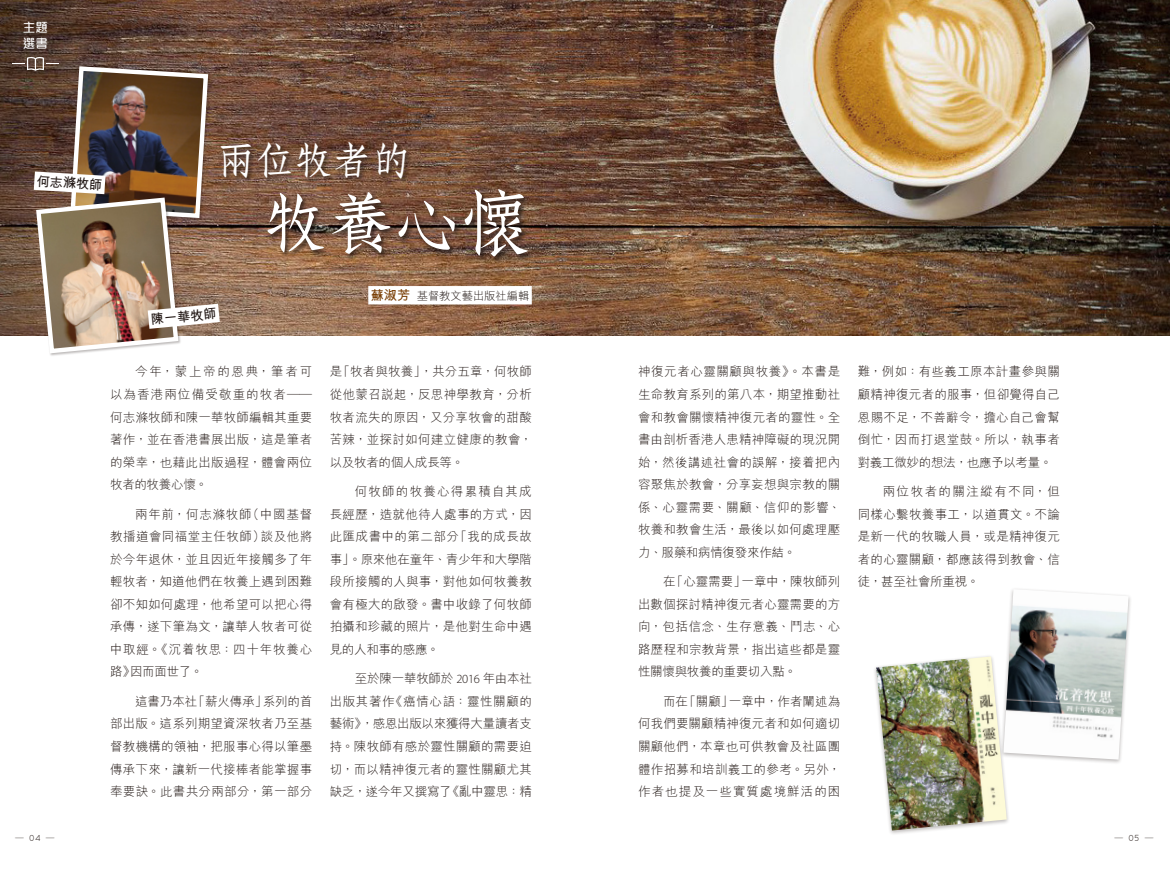
<style>
.page{position:relative;width:1170px;height:869px;background:#fff}
.page>*{position:absolute;margin:0;border:0;box-sizing:border-box;transform-origin:0 0}
.t1{font:65.88px "DF Fang Song HK W6";color:#fff}
.t2{font:38.75px "DF Fang Song HK W6";color:#fff}
.t3{font:700 13.12px "M Hei HK";color:#221815}
.t4{font:300 12.5px/22.5px "M Hei HK";letter-spacing:.02em;color:#221815;text-align:justify}
.t5{font:500 12.5px/16.2px "M Elle HK";color:#fff}
.t6{font:300 11.25px "M Hei HK";color:#221815}
.t7{font:8.75px "Quicksand";color:#221815;scale:4 1}
.s1{font-size:72.75px}
.s2{font-weight:700;font-size:13.12px;color:#773b00}
.s3{font-family:"Myriad Pro"}
</style>
<div class="page">
<img style="left:0;top:0;width:1169px;height:335px">
<div style="left:999px;top:586px;width:133px;height:178px;background:#221815;opacity:.3"></div>
<img style="left:1003px;top:589px;width:125px;height:170px">
<div style="left:872px;top:654px;width:138px;height:181px;background:#221815;opacity:.3"></div>
<img style="left:876px;top:656px;width:130px;height:174px">
<div style="left:369px;top:287px;width:161px;height:16px;background:#fff"></div>
<div style="left:220px;top:141px;width:314px;height:122px;background:#221815;opacity:.8"></div>
<img style="left:12px;top:57px;width:209px;height:298px">
<p class="t5" style="left:23px;top:19px;width:27px">主題選書</p>
<p class="t3" style="left:37px;top:172px;width:67px;rotate:3deg">何志滌牧師</p>
<h2 class="t2" style="left:216px;top:139px;width:195px">兩位牧者的</h2>
<h1 class="t1" style="left:261px;top:187px;width:272px">牧養心<span class="s1">懷</span></h1>
<p class="t3" style="left:150px;top:310px;width:67px;rotate:-6deg">陳一華牧師</p>
<p class="t6" style="left:371px;top:287px;width:160px"><span class="s2">蘇淑芳</span>基督教文藝出版社編輯</p>
<p class="t4" style="left:110px;top:360px;width:204px;text-indent:25px">今年，蒙上帝的恩典，筆者可以為香港兩位備受敬重的牧者——何志滌牧師和陳一華牧師編輯其重要著作，並在香港書展出版，這是筆者的榮幸，也藉此出版過程，體會兩位牧者的牧養心懷。</p>
<p class="t4" style="left:110px;top:502px;width:204px;text-indent:25px">兩年前，何志滌牧師（中國基督教播道會同福堂主任牧師）談及他將於今年退休，並且因近年接觸多了年輕牧者，知道他們在牧養上遇到困難卻不知如何處理，他希望可以把心得承傳，遂下筆為文，讓華人牧者可從中取經。《沉着牧思：四十年牧養心路》因而面世了。</p>
<p class="t4" style="left:110px;top:689px;width:204px;text-indent:25px">這書乃本社「薪火傳承」系列的首部出版。這系列期望資深牧者乃至基督教機構的領袖，把服事心得以筆墨傳承下來，讓新一代接棒者能掌握事奉要訣。此書共分兩部分，第一部分</p>
<p class="t4" style="left:330px;top:360px;width:204px">是「牧者與牧養」，共分五章，何牧師從他蒙召說起，反思神學教育，分析牧者流失的原因，又分享牧會的甜酸苦辣，並探討如何建立健康的教會，以及牧者的個人成長等。</p>
<p class="t4" style="left:330px;top:479px;width:204px;text-indent:25px">何牧師的牧養心得累積自其成長經歷，造就他待人處事的方式，因此匯成書中的第二部分「我的成長故事」。原來他在童年、青少年和大學階段所接觸的人與事，對他如何牧養教會有極大的啟發。書中收錄了何牧師拍攝和珍藏的照片，是他對生命中遇見的人和事的感應。</p>
<p class="t4" style="left:330px;top:666px;width:204px;text-indent:25px">至於陳一華牧師於 <span class="s3">2016</span> 年由本社出版其著作《癌情心語：靈性關顧的藝術》，感恩出版以來獲得大量讀者支持。陳牧師有感於靈性關顧的需要迫切，而以精神復元者的靈性關顧尤其缺乏，遂今年又撰寫了《亂中靈思：精</p>
<p class="t4" style="left:638px;top:360px;width:204px">神復元者心靈關顧與牧養》。本書是生命教育系列的第八本，期望推動社會和教會關懷精神復元者的靈性。全書由剖析香港人患精神障礙的現況開始，然後講述社會的誤解，接着把內容聚焦於教會，分享妄想與宗教的關係、心靈需要、關顧、信仰的影響、牧養和教會生活，最後以如何處理壓力、服藥和病情復發來作結。</p>
<p class="t4" style="left:638px;top:569px;width:204px;text-indent:25px">在「心靈需要」一章中，陳牧師列出數個探討精神復元者心靈需要的方向，包括信念、生存意義、鬥志、心路歷程和宗教背景，指出這些都是靈性關懷與牧養的重要切入點。</p>
<p class="t4" style="left:638px;top:689px;width:204px;text-indent:25px">而在「關顧」一章中，作者闡述為何我們要關顧精神復元者和如何適切關顧他們，本章也可供教會及社區團體作招募和培訓義工的參考。另外，作者也提及一些實質處境鮮活的困</p>
<p class="t4" style="left:857px;top:360px;width:204px">難，例如：有些義工原本計畫參與關顧精神復元者的服事，但卻覺得自己恩賜不足，不善辭令，擔心自己會幫倒忙，因而打退堂鼓。所以，執事者對義工微妙的想法，也應予以考量。</p>
<p class="t4" style="left:857px;top:479px;width:204px;text-indent:25px">兩位牧者的關注縱有不同，但同樣心繫牧養事工，以道貫文。不論是新一代的牧職人員，或是精神復元者的心靈關顧，都應該得到教會、信徒，甚至社會所重視。</p>
<p class="t7" style="left:13px;top:832px;width:13px">-04 -</p>
<p class="t7" style="left:1112px;top:832px;width:13px">-05 -</p>
</div>
